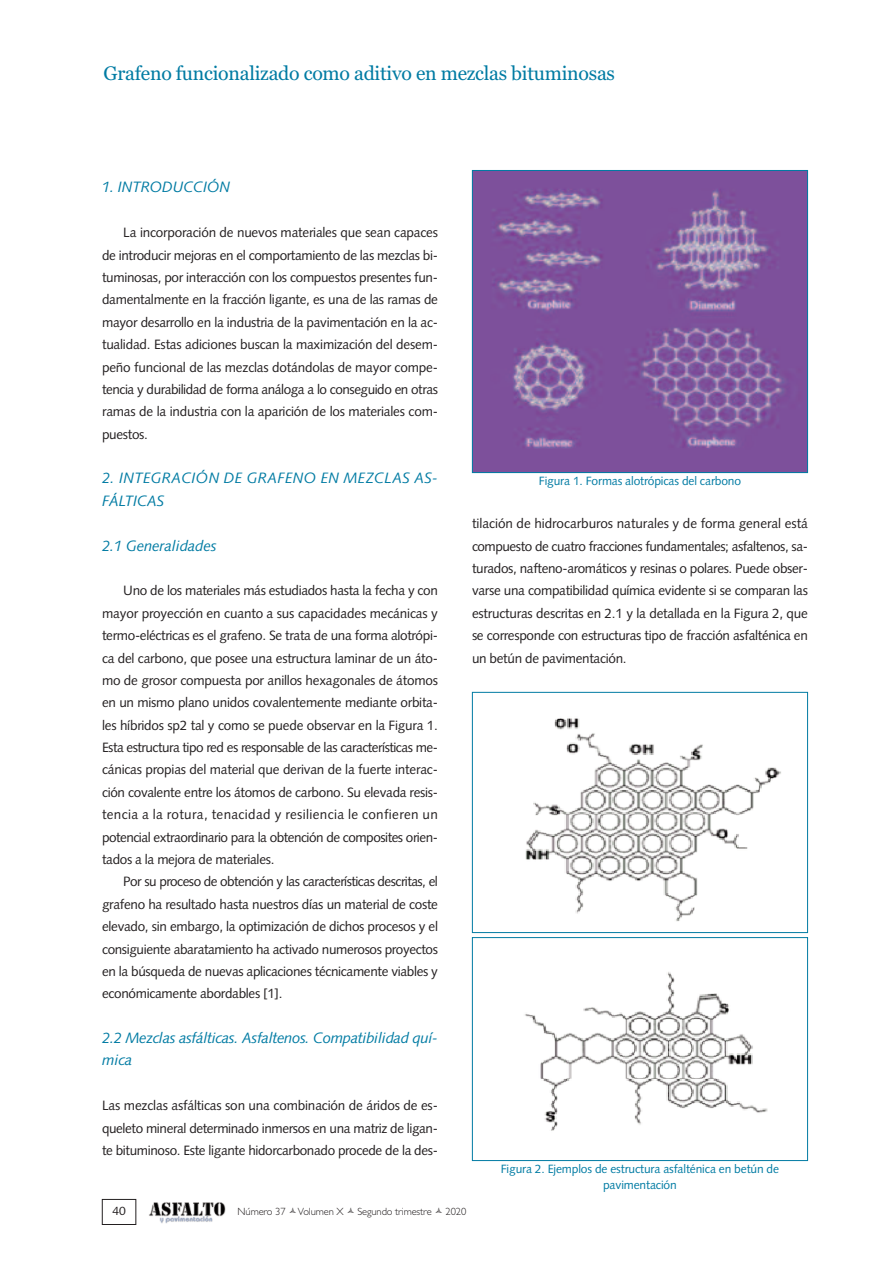
<style>
.page{position:relative;width:893px;height:1263px;background:#fff}
.page>*{position:absolute;margin:0;border:0;box-sizing:border-box;transform-origin:0 0}
.t1{font:19.5px "Georgia";letter-spacing:-.01em;color:#007ba3}
.t2{font:italic 15px/22.4px "Syntax LT Std";letter-spacing:-.01em;color:#007ba3}
.t3{font:italic 15px/22.4px "Syntax LT Std";letter-spacing:.015em;color:#007ba3}
.t4{font:13.5px/22.4px "Syntax LT Std";letter-spacing:-.02em;color:#231f20;text-align:justify}
.t5{font:12px/16.5px "Syntax LT Std";letter-spacing:-.01em;color:#007ba3;text-align:center}
.t6{font:12px "Syntax LT Std";color:#231f20}
.t7{font:300 10.5px "Gill Sans";letter-spacing:-.01em;color:#231f20}
</style>
<div class="page">
<img style="left:149px;top:1202px;width:77px;height:21px">
<div style="left:102px;top:1199px;width:34px;height:26px;border:1px solid #231f20"></div>
<img style="left:474px;top:172px;width:332px;height:299px">
<div style="left:472px;top:170px;width:336px;height:303px;border:1px solid #007ba3"></div>
<div style="left:472px;top:692px;width:336px;height:241px;border:1px solid #007ba3"></div>
<img style="left:525px;top:718px;width:256px;height:203px">
<div style="left:472px;top:937px;width:336px;height:224px;border:1px solid #007ba3"></div>
<img style="left:525px;top:972px;width:243px;height:159px">
<h1 class="t1" style="left:104px;top:62px;width:513px">Grafeno funcionalizado como aditivo en mezclas bituminosas</h1>
<p class="t2" style="left:102px;top:177px;width:130px">1. INTRODUCCIÓN</p>
<p class="t4" style="left:102px;top:223px;width:337px;text-indent:21px">La incorporación de nuevos materiales que sean capaces de introducir mejoras en el comportamiento de las mezclas bi&shy;tuminosas, por interacción con los compuestos presentes fun&shy;damentalmente en la fracción ligante, es una de las ramas de mayor desarrollo en la industria de la pavimentación en la ac&shy;tualidad. Estas adiciones buscan la maximización del desem&shy;peño funcional de las mezclas dotándolas de mayor compe&shy;tencia y durabilidad de forma análoga a lo conseguido en otras ramas de la industria con la aparición de los materiales com&shy;puestos.</p>
<p class="t3" style="left:102px;top:468px;width:337px">2. INTEGRACIÓN DE GRAFENO EN MEZCLAS AS-<br>FÁLTICAS</p>
<p class="t2" style="left:102px;top:536px;width:116px">2.1 Generalidades</p>
<p class="t4" style="left:102px;top:581px;width:337px;text-indent:21px">Uno de los materiales más estudiados hasta la fecha y con mayor proyección en cuanto a sus capacidades mecánicas y termo-eléctricas es el grafeno. Se trata de una forma alotrópi&shy;ca del carbono, que posee una estructura laminar de un áto&shy;mo de grosor compuesta por anillos hexagonales de átomos en un mismo plano unidos covalentemente mediante orbita&shy;les híbridos sp2 tal y como se puede observar en la Figura 1.<br>Esta estructura tipo red es responsable de las características me&shy;cánicas propias del material que derivan de la fuerte interac&shy;ción covalente entre los átomos de carbono. Su elevada resis&shy;tencia a la rotura, tenacidad y resiliencia le confieren un potencial extraordinario para la obtención de composites orien&shy;tados a la mejora de materiales.</p>
<p class="t4" style="left:102px;top:872px;width:337px;text-indent:21px">Por su proceso de obtención y las características descritas, el grafeno ha resultado hasta nuestros días un material de coste elevado, sin embargo, la optimización de dichos procesos y el consiguiente abaratamiento ha activado numerosos proyectos en la búsqueda de nuevas aplicaciones técnicamente viables y económicamente abordables [1].</p>
<p class="t2" style="left:102px;top:1028px;width:337px">2.2 Mezclas asfálticas. Asfaltenos. Compatibilidad quí&shy;mica</p>
<p class="t4" style="left:102px;top:1095px;width:337px">Las mezclas asfálticas son una combinación de áridos de es&shy;queleto mineral determinado inmersos en una matriz de ligan&shy;te bituminoso. Este ligante hidorcarbonado procede de la des-</p>
<p class="t5" style="left:539px;top:474px;width:204px">Figura 1. Formas alotrópicas del carbono</p>
<p class="t4" style="left:472px;top:514px;width:337px">tilación de hidrocarburos naturales y de forma general está compuesto de cuatro fracciones fundamentales; asfaltenos, sa&shy;turados, nafteno-aromáticos y resinas o polares. Puede obser&shy;varse una compatibilidad química evidente si se comparan las estructuras descritas en 2.1 y la detallada en la Figura 2, que se corresponde con estructuras tipo de fracción asfalténica en un betún de pavimentación.</p>
<p class="t5" style="left:501px;top:1161px;width:280px">Figura 2. Ejemplos de estructura asfalténica en betún de pavimentación</p>
<p class="t6" style="left:112px;top:1206px;width:15px">40</p>
<p class="t7" style="left:238px;top:1205px;width:107px">Número 37 Volumen X</p>
<p class="t7" style="left:357px;top:1205px;width:76px">Segundo trimestre</p>
<p class="t7" style="left:446px;top:1205px;width:22px">2020</p>
</div>
